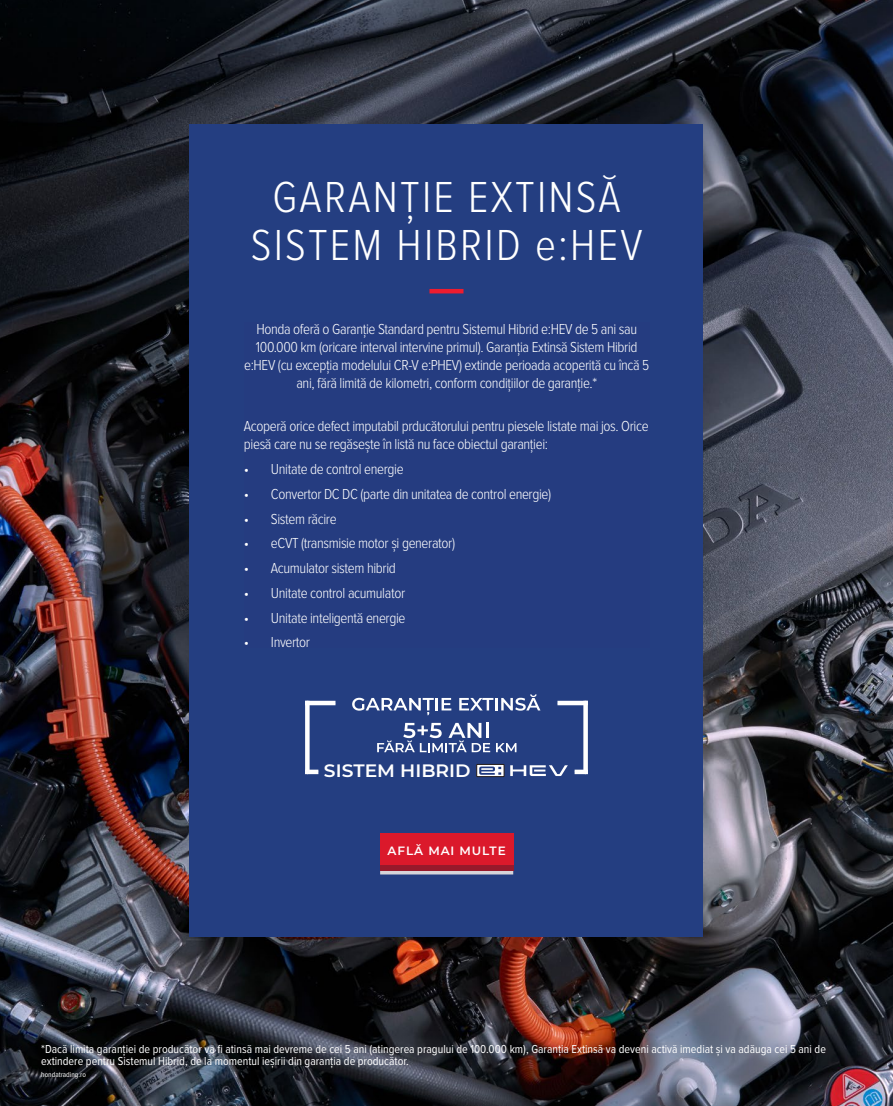
<style>
.page{position:relative;width:893px;height:1106px;background:#fff}
.page>*{position:absolute;margin:0;border:0;box-sizing:border-box;transform-origin:0 0}
.t1{font:300 45px/48px "Proxima Nova Cond";letter-spacing:.05em;color:#fff;text-align:center}
.t2{font:600 17.85px "Montserrat";color:#fff;scale:1.05 1}
.t3{font:300 15px/18px "Proxima Nova Cond";letter-spacing:-.025em;color:#fff;text-align:center}
.t4{font:12px/12px "Proxima Nova Cond";color:#fff}
.t5{font:600 12px "Montserrat";letter-spacing:.075em;color:#fff}
.t6{font:7.5px "Proxima Nova Cond";color:#fff}
</style>
<div class="page">
<img style="left:0;top:0;width:893px;height:1106px">
<div style="left:190px;top:125px;width:513px;height:812px;background:#243e81"></div>
<hr style="left:429px;top:289px;width:34px;height:4px;background:#ed1c2f">
<svg style="left:352px;top:697px;width:99px;height:18px"></svg>
<svg style="left:459px;top:694px;width:81px;height:16px"></svg>
<svg style="left:377px;top:723px;width:113px;height:29px"></svg>
<svg style="left:496px;top:743px;width:20px;height:9px"></svg>
<div style="left:477px;top:764px;width:27px;height:12px;border:1px solid #241a17"></div>
<svg style="left:479px;top:766px;width:22px;height:8px"></svg>
<svg style="left:510px;top:765px;width:58px;height:11px"></svg>
<div style="left:305px;top:700px;width:5px;height:74px;background:#fff"></div>
<div style="left:305px;top:700px;width:30px;height:5px;background:#fff"></div>
<div style="left:305px;top:769px;width:13px;height:5px;background:#fff"></div>
<div style="left:583px;top:700px;width:5px;height:74px;background:#fff"></div>
<div style="left:557px;top:700px;width:31px;height:5px;background:#fff"></div>
<div style="left:575px;top:769px;width:13px;height:5px;background:#fff"></div>
<svg style="left:380px;top:870px;width:133px;height:4px"></svg>
<div style="left:380px;top:832px;width:133px;height:33px;background:#db192b"></div>
<div style="left:380px;top:865px;width:133px;height:5px;background:#97192b"></div>
<h1 class="t1" style="left:251px;top:174px;width:393px">GARANȚIE EXTINSĂ<br>SISTEM HIBRID e:HEV</h1>
<p class="t3" style="left:244px;top:320px;width:407px">Honda oferă o Garanție Standard pentru Sistemul Hibrid e:HEV de 5 ani sau 100.000 km (oricare interval intervine primul). Garanția Extinsă Sistem Hibrid e:HEV (cu excepția modelului CR-V e:PHEV) extinde perioada acoperită cu încă 5 ani, fără limită de kilometri, conform condițiilor de garanție.*</p>
<p class="t3" style="left:244px;top:418px;width:406px;text-align:left">Acoperă orice defect imputabil prducătorului pentru piesele listate mai jos. Orice piesă care nu se regăsește în listă nu face obiectul garanției:</p>
<p class="t3" style="left:244px;top:460px;width:161px">• Unitate de control energie</p>
<p class="t3" style="left:244px;top:485px;width:309px">• Convertor DC DC (parte din unitatea de control energie)</p>
<p class="t3" style="left:244px;top:510px;width:94px">• Sistem răcire</p>
<p class="t3" style="left:244px;top:535px;width:213px">• eCVT (transmisie motor și generator)</p>
<p class="t3" style="left:244px;top:559px;width:153px">• Acumulator sistem hibrid</p>
<p class="t3" style="left:244px;top:584px;width:163px">• Unitate control acumulator</p>
<p class="t3" style="left:244px;top:609px;width:163px">• Unitate inteligentă energie</p>
<p class="t3" style="left:244px;top:634px;width:68px">• Invertor</p>
<p class="t2" style="left:324px;top:758px;width:141px">SISTEM HIBRID</p>
<p class="t5" style="left:388px;top:842px;width:120px">AFLĂ MAI MULTE</p>
<p class="t4" style="left:41px;top:1043px;width:786px">*Dacă limita garanției de producător va fi atinsă mai devreme de cei 5 ani (atingerea pragului de 100.000 km), Garanția Extinsă va deveni activă imediat și va adăuga cei 5 ani de extindere pentru Sistemul Hibrid, de la momentul ieșirii din garanția de producător.</p>
<p class="t6" style="left:41px;top:1070px;width:46px">hondatrading.ro</p>
</div>
